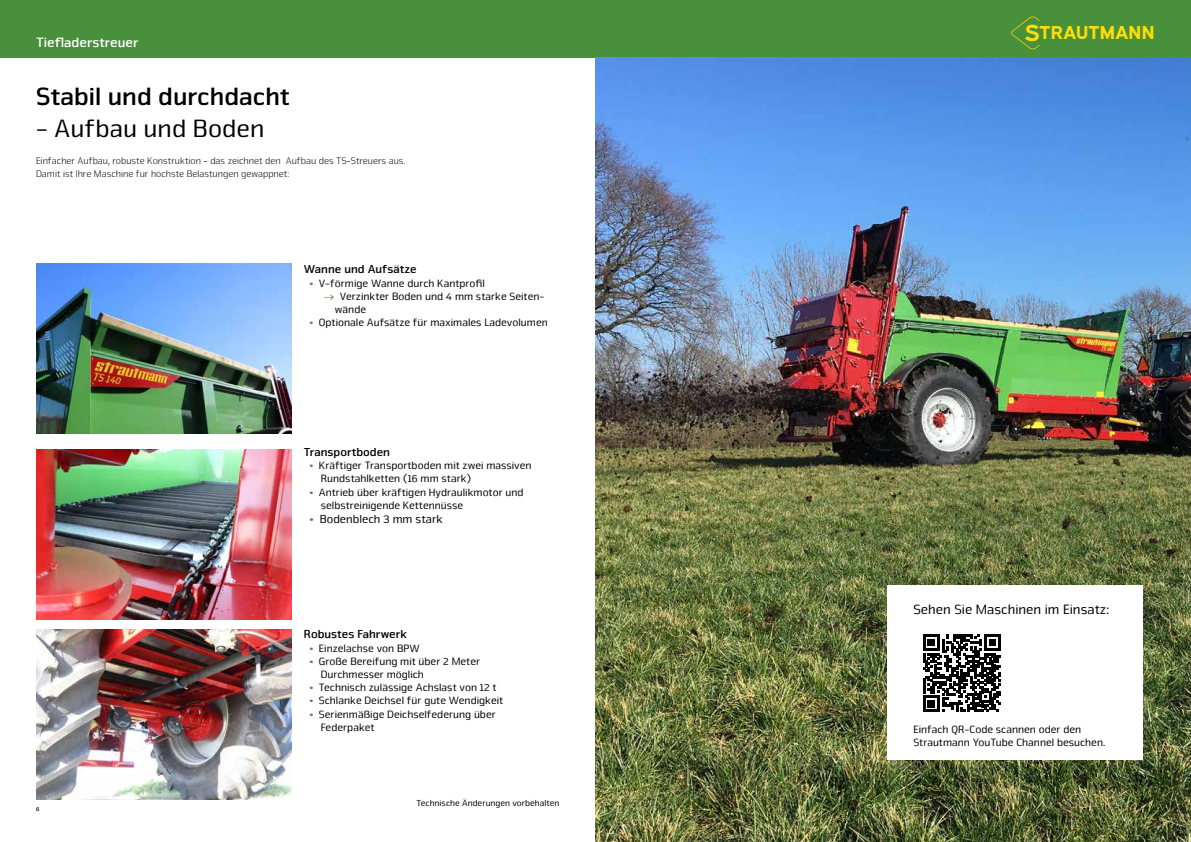
<style>
.page{position:relative;width:1191px;height:842px;background:#fff}
.page>*{position:absolute;margin:0;border:0;box-sizing:border-box;transform-origin:0 0}
.t1{font:700 26px "Nuri Pro";color:#000}
.t2{font:26px "Nuri Pro";color:#000}
.t3{font:700 18.7px "Expressway Rg";color:#ffdd06}
.t4{font:14px "Nuri";color:#000}
.t5{font:700 14px "Nuri";color:#fff}
.t6{font:700 12px "Nuri Pro";color:#000}
.t7{font:12px "Nuri";color:#000}
.t8{font:700 12px "Nuri";color:#000}
.t9{font:11px/13.2px "Nuri";color:#000}
.t10{font:300 10px/13.2px "Nuri Pro";color:#000}
.t11{font:9px "Nuri";color:#000}
.t12{font:700 6px "Nuri";color:#000}
.s1{font-weight:700;color:#48903c}
.s2{color:#48903c}
.s3{font-size:23.4px}
</style>
<div class="page">
<div style="left:0;top:0;width:1191px;height:57px;background:#48903c"></div>
<svg style="left:1011px;top:16px;width:28px;height:33px"></svg>
<img style="left:36px;top:629px;width:256px;height:170px">
<img style="left:36px;top:449px;width:256px;height:170px">
<img style="left:36px;top:263px;width:256px;height:171px">
<img style="left:595px;top:57px;width:596px;height:785px">
<div style="left:887px;top:585px;width:256px;height:174px;background:#fff"></div>
<svg style="left:923px;top:634px;width:77px;height:78px"></svg>
<p class="t5" style="left:36px;top:34px;width:104px">Tiefladerstreuer</p>
<h1 class="t1" style="left:36px;top:81px;width:255px">Stabil und durchdacht</h1>
<h1 class="t2" style="left:36px;top:113px;width:230px">- Aufbau und Boden</h1>
<p class="t10" style="left:36px;top:154px;width:371px">Einfacher Aufbau, robuste Konstruktion - das zeichnet den Aufbau des TS-Streuers aus.<br>Damit ist Ihre Maschine für höchste Belastungen gewappnet:</p>
<p class="t6" style="left:304px;top:262px;width:114px">Wanne und Aufsätze</p>
<p class="t9" style="left:309px;top:276px;width:177px"><span class="s1">•</span> V-förmige Wanne durch Kantprofil</p>
<p class="t9" style="left:335px;top:289px;width:211px;text-indent:-11px"><span class="s2">→</span> Verzinkter Boden und 4 mm starke Seiten&shy;wände</p>
<p class="t9" style="left:309px;top:316px;width:240px"><span class="s1">•</span> Optionale Aufsätze für maximales Ladevolumen</p>
<p class="t6" style="left:304px;top:445px;width:88px">Transportboden</p>
<p class="t9" style="left:321px;top:459px;width:212px;text-indent:-11px"><span class="s1">•</span> Kräftiger Transportboden mit zwei massiven<br>Rundstahlketten (16 mm stark)</p>
<p class="t9" style="left:321px;top:485px;width:204px;text-indent:-11px"><span class="s1">•</span> Antrieb über kräftigen Hydraulikmotor und selbstreinigende Kettennüsse</p>
<p class="t7" style="left:309px;top:512px;width:135px"><span class="s1">•</span> Bodenblech 3 mm stark</p>
<p class="t12" style="left:36px;top:805px;width:5px">6</p>
<p class="t8" style="left:304px;top:627px;width:105px">Robustes Fahrwerk</p>
<p class="t9" style="left:309px;top:641px;width:112px"><span class="s1">•</span> Einzelachse von BPW</p>
<p class="t9" style="left:321px;top:654px;width:161px;text-indent:-11px"><span class="s1">•</span> Große Bereifung mit über 2 Meter<br>Durchmesser möglich</p>
<p class="t9" style="left:309px;top:681px;width:189px"><span class="s1">•</span> Technisch zulässige Achslast von 12 t</p>
<p class="t9" style="left:309px;top:694px;width:195px"><span class="s1">•</span> Schlanke Deichsel für gute Wendigkeit</p>
<p class="t9" style="left:321px;top:707px;width:177px;text-indent:-11px"><span class="s1">•</span> Serienmäßige Deichselfederung über<br>Federpaket</p>
<p class="t11" style="left:416px;top:798px;width:144px">Technische Änderungen vorbehalten</p>
<h2 class="t3" style="left:1024px;top:18px;width:132px"><span class="s3">S</span>TRAUTMANN</h2>
<p class="t4" style="left:913px;top:601px;width:197px">Sehen Sie Maschinen im Einsatz:</p>
<p class="t9" style="left:913px;top:722px;width:193px">Einfach QR-Code scannen oder den<br>Strautmann YouTube Channel besuchen.</p>
</div>
